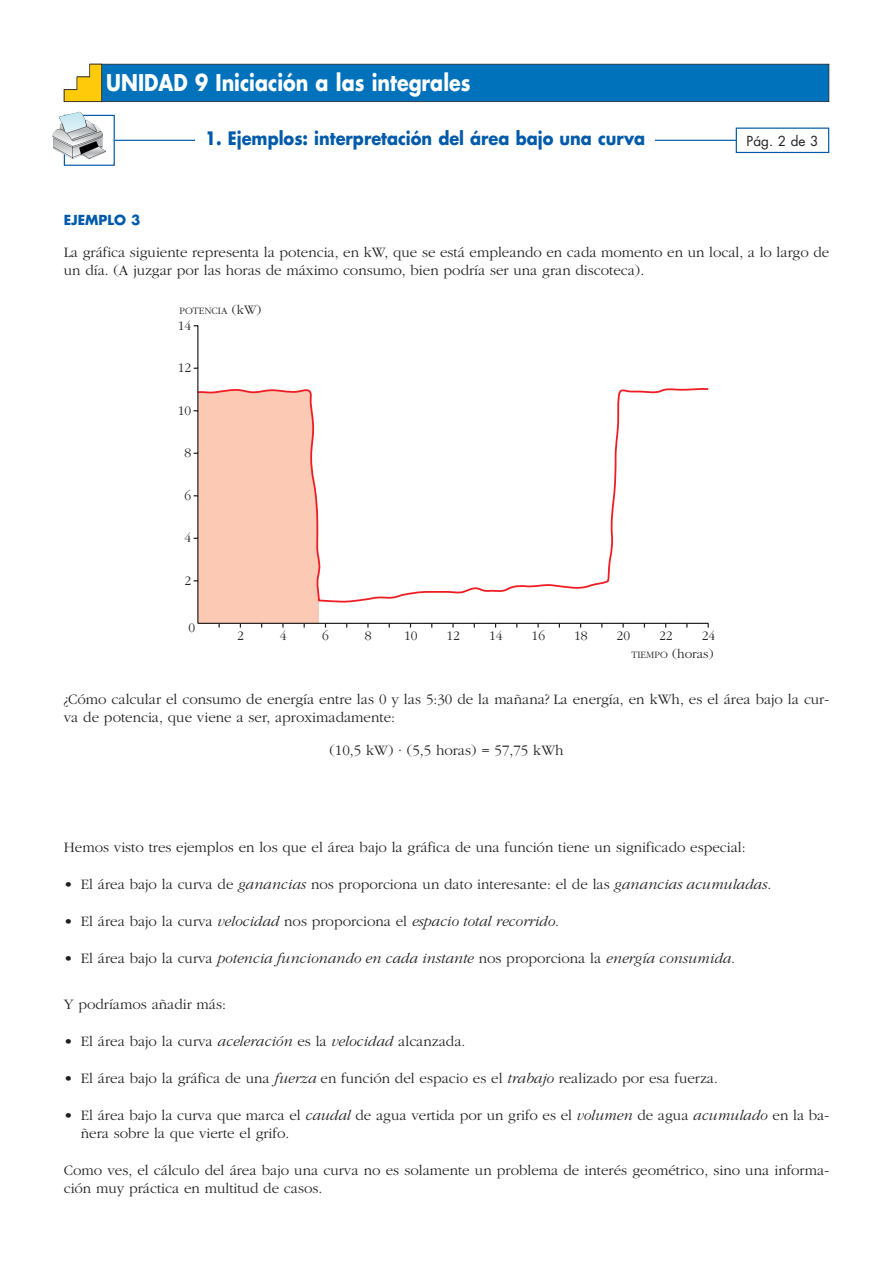
<style>
.page{position:relative;width:893px;height:1263px;background:#fff}
.page>*{position:absolute;margin:0;border:0;box-sizing:border-box;transform-origin:0 0}
.t1{font:700 22.5px "Futura";color:#fff;scale:.85 1}
.t2{font:700 18px "Futura";color:#015aaa;scale:.9 1}
.t3{font:300 15px/18px "Garamond";color:#231f20}
.t4{font:italic 300 15px "Garamond";color:#231f20}
.t5{font:300 13.5px/17.9px "Garamond";color:#231f20;text-align:right}
.t6{font:700 13.5px "Futura";color:#015aaa}
.t7{font:13.5px "Futura";color:#231f20}
.t8{font:300 10.2px "Garamond";color:#231f20}
.s1{font-size:13.5px}
.s2{font-size:10.2px}
.s3{font-style:italic}
.s4{font-style:normal}
</style>
<div class="page">
<svg style="left:198px;top:387px;width:511px;height:241px"></svg>
<hr style="left:197px;top:326px;width:1px;height:297px;background:#231f20">
<hr style="left:198px;top:623px;width:510px;height:1px;background:#231f20">
<svg style="left:194px;top:389px;width:125px;height:239px;background:#f8c6b3"></svg>
<svg style="left:115px;top:127px;width:715px;height:27px"></svg>
<div style="left:196px;top:115px;width:459px;height:51px;background:#fff"></div>
<div style="left:64px;top:115px;width:51px;height:51px;border:1px solid #015aaa"></div>
<img style="left:52px;top:112px;width:54px;height:47px">
<svg style="left:64px;top:64px;width:765px;height:38px;background:#0d74b2"></svg>
<h1 class="t1" style="left:106px;top:72px;width:430px">UNIDAD 9 Iniciación a las integrales</h1>
<p class="t2" style="left:205px;top:131px;width:490px">1. Ejemplos: interpretación del área bajo una curva</p>
<p class="t7" style="left:747px;top:134px;width:73px">Pág. 2 de 3</p>
<p class="t6" style="left:64px;top:214px;width:78px">EJEMPLO 3</p>
<p class="t3" style="left:64px;top:244px;width:767px">La gráfica siguiente representa la potencia, en kW, que se está empleando en cada momento en un local, a lo largo de un día. (A juzgar por las horas de máximo consumo, bien podría ser una gran discoteca).</p>
<p class="t8" style="left:179px;top:307px;width:83px">POTENCIA <span class="s1">(kW)</span></p>
<p class="t5" style="left:178px;top:317px;width:15px">14</p>
<p class="t5" style="left:178px;top:360px;width:15px">12</p>
<p class="t5" style="left:178px;top:403px;width:15px">10</p>
<p class="t5" style="left:185px;top:445px;width:8px">8</p>
<p class="t5" style="left:185px;top:488px;width:8px">6</p>
<p class="t5" style="left:185px;top:530px;width:8px">4</p>
<p class="t5" style="left:185px;top:573px;width:8px">2</p>
<p class="t5" style="left:189px;top:620px;width:8px">0</p>
<p class="t5" style="left:237px;top:628px;width:8px">2</p>
<p class="t5" style="left:280px;top:628px;width:8px">4</p>
<p class="t5" style="left:322px;top:628px;width:8px">6</p>
<p class="t5" style="left:365px;top:628px;width:8px">8</p>
<p class="t5" style="left:404px;top:628px;width:15px">10</p>
<p class="t5" style="left:446px;top:628px;width:15px">12</p>
<p class="t5" style="left:489px;top:628px;width:15px">14</p>
<p class="t5" style="left:531px;top:628px;width:15px">16</p>
<p class="t5" style="left:574px;top:628px;width:15px">18</p>
<p class="t5" style="left:617px;top:628px;width:15px">20</p>
<p class="t5" style="left:659px;top:628px;width:15px">22</p>
<p class="t5" style="left:631px;top:628px;width:85px">24<br><span class="s2">TIEMPO</span> (horas)</p>
<p class="t3" style="left:64px;top:692px;width:767px">¿Cómo calcular el consumo de energía entre las 0 y las 5:30 de la mañana? La energía, en kWh, es el área bajo la cur&shy;va de potencia, que viene a ser, aproximadamente:</p>
<p class="t3" style="left:329px;top:743px;width:235px">(10,5 kW) · (5,5 horas) = 57,75 kWh</p>
<p class="t3" style="left:64px;top:839px;width:683px">Hemos visto tres ejemplos en los que el área bajo la gráfica de una función tiene un significado especial:</p>
<p class="t3" style="left:64px;top:876px;width:709px">• El área bajo la curva de <span class="s3">ganancias</span> nos proporciona un dato interesante: el de las <span class="s3">ganancias acumuladas</span>.</p>
<p class="t3" style="left:64px;top:914px;width:497px">• El área bajo la curva <span class="s3">velocidad</span> nos proporciona el <span class="s3">espacio total recorrido</span>.</p>
<p class="t4" style="left:64px;top:953px;width:673px"><span class="s4">• El área bajo la curva</span> potencia funcionando en cada instante <span class="s4">nos proporciona la</span> energía consumida<span class="s4">.</span></p>
<p class="t3" style="left:64px;top:996px;width:164px">Y podríamos añadir más:</p>
<p class="t3" style="left:64px;top:1033px;width:403px">• El área bajo la curva <span class="s3">aceleración</span> es la <span class="s3">velocidad</span> alcanzada.</p>
<p class="t3" style="left:64px;top:1071px;width:656px">• El área bajo la gráfica de una <span class="s3">fuerza</span> en función del espacio es el <span class="s3">trabajo</span> realizado por esa fuerza.</p>
<p class="t3" style="left:81px;top:1108px;width:750px;text-indent:-17px">• El área bajo la curva que marca el <span class="s3">caudal</span> de agua vertida por un grifo es el <span class="s3">volumen</span> de agua <span class="s3">acumulado</span> en la ba&shy;ñera sobre la que vierte el grifo.</p>
<p class="t3" style="left:64px;top:1163px;width:767px">Como ves, el cálculo del área bajo una curva no es solamente un problema de interés geométrico, sino una informa&shy;ción muy práctica en multitud de casos.</p>
</div>
